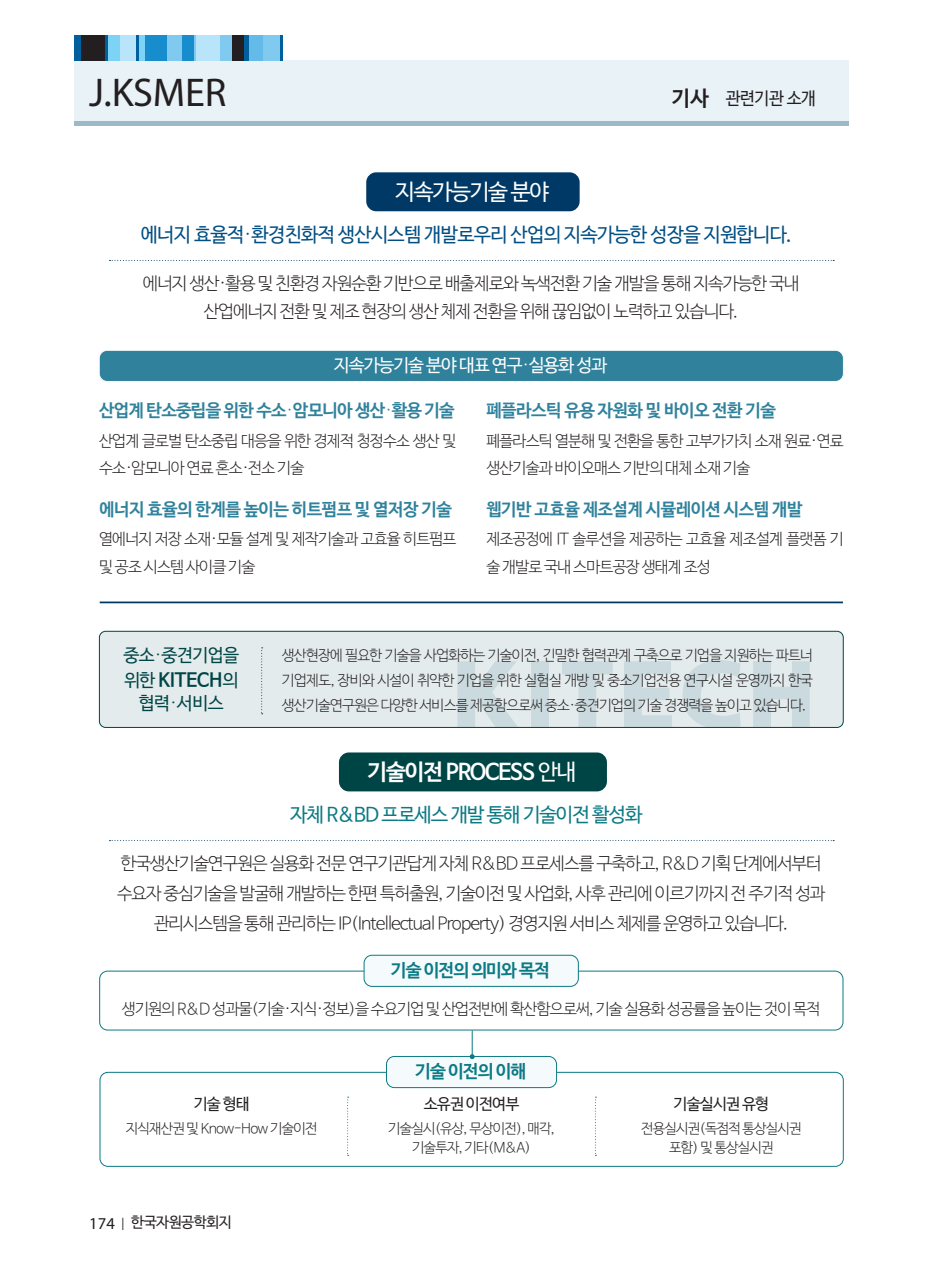
<style>
.page{position:relative;width:933px;height:1285px;background:#fff}
.page>*{position:absolute;margin:0;border:0;box-sizing:border-box;transform-origin:0 0}
.t1{font:40.25px "Myriad Pro";letter-spacing:-.005em;color:#231f20}
.t2{font:22.4px "Nanum Barun Gothic OTF Bold";letter-spacing:-.05em;color:#fff}
.t3{font:22.4px "Nanum Barun Gothic OTF";letter-spacing:-.05em;color:#fff}
.t4{font:19.6px "Nanum Barun Gothic OTF";letter-spacing:-.035em;color:#004e82}
.t5{font:19.6px "Nanum Barun Gothic OTF";letter-spacing:-.05em;color:#0b7a84}
.t6{font:18.9px "Nanum Barun Gothic OTF Bold";color:#004545}
.t7{font:18.03px "Nanum Barun Gothic OTF";letter-spacing:-.03em;color:#004545}
.t8{font:17.85px "Nanum Barun Gothic OTF";letter-spacing:-.05em;color:#fff}
.t9{font:17.85px "Nanum Barun Gothic OTF Bold";letter-spacing:-.05em;color:#0b7a84}
.t10{font:17.5px/29.8px "Nanum Barun Gothic OTF Light";letter-spacing:-.05em;color:#231f20;text-align:center}
.t11{font:17.5px "Nanum Barun Gothic OTF Bold";letter-spacing:-.03em;color:#30829c}
.t12{font:17.5px "Nanum Barun Gothic OTF";letter-spacing:-.025em;color:#231f20;scale:.95 1}
.t13{font:15.75px/27.1px "Nanum Barun Gothic OTF Light";letter-spacing:-.05em;color:#231f20}
.t14{font:15.75px "Nanum Barun Gothic OTF";letter-spacing:-.05em;color:#231f20}
.t15{font:14.88px "Nanum Barun Gothic OTF";letter-spacing:-.035em;color:#231f20}
.t16{font:14.7px/25px "Nanum Barun Gothic OTF Light";letter-spacing:-.05em;color:#231f20;text-align:justify}
.t17{font:14px/19.2px "Nanum Barun Gothic OTF Light";letter-spacing:-.05em;color:#231f20;text-align:center}
.s1{font-family:"Nanum Barun Gothic OTF Bold";font-size:21px}
.s2{font-family:"Nanum Barun Gothic OTF Light"}
.s3{font-family:"Nanum Barun Gothic OTF";font-size:18.03px}
.s4{font-family:"Nanum Barun Gothic OTF"}
.s5{font-family:"Myriad Pro";font-size:16.62px}
.s6{font-family:"Myriad Pro";font-size:12.25px}
</style>
<div class="page">
<div style="left:74px;top:61px;width:774px;height:62px;background:#e8f2f7"></div>
<div style="left:74px;top:121px;width:774px;height:5px;background:#9cb9c7"></div>
<div style="left:74px;top:35px;width:209px;height:26px;background:#005f9d"></div>
<div style="left:219px;top:35px;width:14px;height:26px;background:#80caf0"></div>
<svg style="left:249px;top:35px;width:1px;height:26px"></svg>
<div style="left:81px;top:35px;width:23px;height:26px;background:#231f20"></div>
<div style="left:232px;top:35px;width:12px;height:26px;background:#231f20"></div>
<div style="left:144px;top:35px;width:24px;height:26px;background:#178dce"></div>
<div style="left:180px;top:35px;width:15px;height:26px;background:#178dce"></div>
<div style="left:167px;top:35px;width:15px;height:26px;background:#80caf0"></div>
<div style="left:250px;top:35px;width:14px;height:26px;background:#64bae9"></div>
<div style="left:108px;top:35px;width:12px;height:26px;background:#7cd3f6"></div>
<div style="left:139px;top:35px;width:6px;height:26px;background:#7cd3f6"></div>
<div style="left:263px;top:35px;width:16px;height:26px;background:#80caf0"></div>
<hr style="left:194px;top:35px;width:3px;height:26px;background:#80caf0">
<div style="left:120px;top:35px;width:16px;height:26px;background:#b9e5fa"></div>
<div style="left:197px;top:35px;width:23px;height:26px;background:#b9e5fa"></div>
<div style="left:100px;top:1072px;width:743px;height:94px;border:1px solid #0b7a84;border-radius:8px"></div>
<div style="left:386px;top:1056px;width:170px;height:31px;background:#f5fafd;border-radius:8px"></div>
<div style="left:386px;top:1056px;width:171px;height:32px;border:1px solid #0b7a84;border-radius:8px"></div>
<svg style="left:470px;top:1030px;width:4px;height:29px"></svg>
<svg style="left:347px;top:1097px;width:2px;height:59px"></svg>
<svg style="left:595px;top:1097px;width:1px;height:59px"></svg>
<div style="left:366px;top:172px;width:213px;height:39px;background:#003965;border-radius:10px"></div>
<svg style="left:109px;top:260px;width:725px;height:1px"></svg>
<div style="left:99px;top:350px;width:744px;height:31px;background:#30829c;border-radius:8px"></div>
<div style="left:99px;top:350px;width:744px;height:32px;border:1px solid #f5fafd;border-radius:8px"></div>
<div style="left:99px;top:971px;width:744px;height:59px;border:1px solid #0b7a84;border-radius:8px"></div>
<div style="left:364px;top:955px;width:214px;height:31px;background:#f5fafd;border-radius:8px"></div>
<div style="left:364px;top:955px;width:214px;height:32px;border:1px solid #0b7a84;border-radius:8px"></div>
<div style="left:339px;top:752px;width:268px;height:39px;background:#004545;border-radius:10px"></div>
<svg style="left:109px;top:840px;width:725px;height:1px"></svg>
<hr style="left:100px;top:601px;width:743px;height:2px;background:#003965">
<div style="left:99px;top:631px;width:744px;height:97px;background:#e4ebed;border-radius:6px"></div>
<svg style="left:457px;top:661px;width:60px;height:64px"></svg>
<div style="left:531px;top:661px;width:18px;height:66px;background:#cbdade"></div>
<svg style="left:562px;top:661px;width:50px;height:64px"></svg>
<svg style="left:624px;top:661px;width:48px;height:64px"></svg>
<svg style="left:682px;top:660px;width:58px;height:65px"></svg>
<svg style="left:753px;top:661px;width:56px;height:64px"></svg>
<svg style="left:261px;top:647px;width:2px;height:67px"></svg>
<div style="left:99px;top:631px;width:744px;height:96px;border:1px solid #004545;border-radius:6px"></div>
<h1 class="t1" style="left:89px;top:68px;width:139px">J.KSMER</h1>
<p class="t12" style="left:671px;top:89px;width:153px"><span class="s1">기사</span> 관련기관 소개</p>
<p class="t3" style="left:395px;top:180px;width:155px">지속가능기술 분야</p>
<p class="t4" style="left:141px;top:224px;width:652px">에너지 효율적<span class="s2">·</span>환경친화적 생산시스템 개발로우리 산업의 지속가능한 성장을 지원합니다.</p>
<p class="t10" style="left:143px;top:270px;width:658px;line-height:28px">에너지 생산·활용 및 친환경 자원순환 기반으로 배출제로와 녹색전환 기술 개발을 통해 지속가능한 국내 산업에너지 전환 및 제조 현장의 생산 체제 전환을 위해 끊임없이 노력하고 있습니다.</p>
<p class="t8" style="left:334px;top:356px;width:275px">지속가능기술 분야 대표 연구<span class="s2">·</span>실용화 성과</p>
<p class="t11" style="left:99px;top:402px;width:357px">산업계 탄소중립을 위한 수소<span class="s2">·</span>암모니아 생산<span class="s2">·</span>활용 기술</p>
<p class="t13" style="left:99px;top:428px;width:359px">산업계 글로벌 탄소중립 대응을 위한 경제적 청정수소 생산 및 수소·암모니아 연료 혼소·전소 기술</p>
<p class="t11" style="left:99px;top:501px;width:354px">에너지 효율의 한계를 높이는 히트펌프 및 열저장 기술</p>
<p class="t13" style="left:99px;top:526px;width:359px">열에너지 저장 소재·모듈 설계 및 제작기술과 고효율 히트펌프 및 공조 시스템 사이클 기술</p>
<p class="t11" style="left:486px;top:402px;width:291px">폐플라스틱 유용 자원화 및 바이오 전환 기술</p>
<p class="t13" style="left:486px;top:428px;width:359px">폐플라스틱 열분해 및 전환을 통한 고부가가치 소재 원료·연료 생산기술과 바이오매스 기반의 대체 소재 기술</p>
<p class="t11" style="left:486px;top:501px;width:318px">웹기반 고효율 제조설계 시뮬레이션 시스템 개발</p>
<p class="t13" style="left:486px;top:526px;width:359px">제조공정에 IT 솔루션을 제공하는 고효율 제조설계 플랫폼 기 술 개발로 국내 스마트공장 생태계 조성</p>
<p class="t7" style="left:123px;top:646px;width:117px">중소<span class="s2">·</span>중견기업을</p>
<p class="t6" style="left:124px;top:670px;width:116px"><span class="s3">위한</span> KITECH<span class="s3">의</span></p>
<p class="t7" style="left:139px;top:694px;width:86px">협력<span class="s2">·</span>서비스</p>
<p class="t16" style="left:282px;top:643px;width:532px">생산현장에 필요한 기술을 사업화하는 기술이전, 긴밀한 협력관계 구축으로 기업을 지원하는 파트너 기업제도, 장비와 시설이 취약한 기업을 위한 실험실 개방 및 중소기업전용 연구시설 운영까지 한국 생산기술연구원은 다양한 서비스를 제공함으로써 중소·중견기업의 기술 경쟁력을 높이고 있습니다.</p>
<p class="t2" style="left:367px;top:760px;width:210px">기술이전 PROCESS <span class="s4">안내</span></p>
<p class="t5" style="left:290px;top:804px;width:353px">자체 R&amp;BD 프로세스 개발 통해 기술이전 활성화</p>
<p class="t10" style="left:117px;top:849px;width:710px">한국생산기술연구원은 실용화 전문 연구기관답게 자체 R&amp;BD 프로세스를 구축하고, R&amp;D 기획 단계에서부터 수요자 중심기술을 발굴해 개발하는 한편 특허출원, 기술이전 및 사업화, 사후 관리에 이르기까지 전 주기적 성과 관리시스템을 통해 관리하는 IP(Intellectual Property) 경영지원 서비스 체제를 운영하고 있습니다.</p>
<p class="t9" style="left:391px;top:961px;width:160px">기술 이전의 의미와 목적</p>
<p class="t13" style="left:122px;top:996px;width:700px">생기원의 R&amp;D 성과물(기술·지식·정보)을 수요기업 및 산업전반에 확산함으로써, 기술 실용화 성공률을 높이는 것이 목적</p>
<p class="t14" style="left:194px;top:1096px;width:58px">기술 형태</p>
<p class="t17" style="left:126px;top:1119px;width:193px">지식재산권 및 Know-How 기술이전</p>
<p class="t15" style="left:89px;top:1214px;width:144px"><span class="s5">174</span> <span class="s6">|</span> 한국자원공학회지</p>
<p class="t9" style="left:415px;top:1062px;width:113px">기술 이전의 이해</p>
<p class="t14" style="left:424px;top:1096px;width:97px">소유권 이전여부</p>
<p class="t17" style="left:388px;top:1119px;width:168px">기술실시(유상, 무상이전), 매각, 기술투자, 기타(M&amp;A)</p>
<p class="t14" style="left:673px;top:1096px;width:97px">기술실시권 유형</p>
<p class="t17" style="left:641px;top:1119px;width:162px">전용실시권(독점적 통상실시권 포함) 및 통상실시권</p>
</div>
